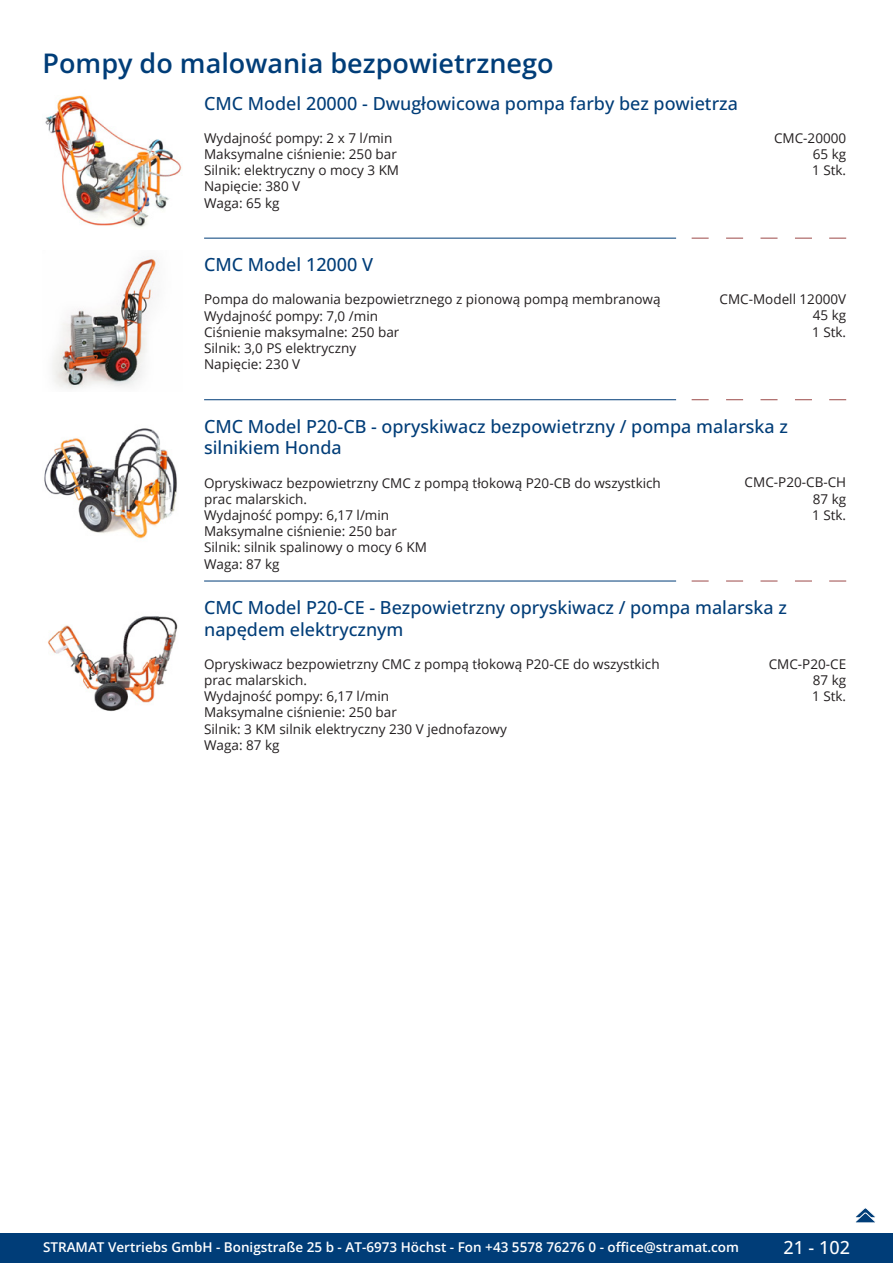
<style>
.page{position:relative;width:893px;height:1263px;background:#fff}
.page>*{position:absolute;margin:0;border:0;box-sizing:border-box;transform-origin:0 0}
.GruppeName{font:600 27px "Open Sans";color:#003d78}
.ArtikelName{font:500 18px/21.6px "Open Sans";color:#003d78}
.t1{font:500 18px "Open Sans";color:#fff}
.Beschreibung{font:13.5px/16.2px "Open Sans";color:#231f20}
.t2{font:600 13.5px "Open Sans";color:#fff}
.ArtikelNummer{font:13.5px "Open Sans";color:#231f20}
</style>
<div class="page">
<div style="left:0;top:1233px;width:893px;height:30px;background:#003d78"></div>
<img style="left:45px;top:95px;width:137px;height:133px">
<img style="left:52px;top:256px;width:108px;height:133px">
<svg style="left:692px;top:238px;width:17px;height:1px"></svg>
<svg style="left:726px;top:238px;width:17px;height:1px"></svg>
<svg style="left:760px;top:238px;width:17px;height:1px"></svg>
<svg style="left:795px;top:238px;width:17px;height:1px"></svg>
<svg style="left:829px;top:238px;width:17px;height:1px"></svg>
<hr style="left:204px;top:238px;width:472px;height:1px;background:#003d78">
<img style="left:44px;top:428px;width:133px;height:111px">
<svg style="left:692px;top:399px;width:17px;height:1px"></svg>
<svg style="left:726px;top:399px;width:17px;height:1px"></svg>
<svg style="left:760px;top:399px;width:17px;height:1px"></svg>
<svg style="left:795px;top:399px;width:17px;height:1px"></svg>
<svg style="left:829px;top:399px;width:17px;height:1px"></svg>
<hr style="left:204px;top:399px;width:472px;height:1px;background:#003d78">
<img style="left:48px;top:616px;width:130px;height:96px">
<svg style="left:692px;top:581px;width:17px;height:1px"></svg>
<svg style="left:726px;top:581px;width:17px;height:1px"></svg>
<svg style="left:760px;top:581px;width:17px;height:1px"></svg>
<svg style="left:795px;top:581px;width:17px;height:1px"></svg>
<svg style="left:829px;top:581px;width:17px;height:1px"></svg>
<hr style="left:204px;top:581px;width:472px;height:1px;background:#003d78">
<svg style="left:855px;top:1208px;width:21px;height:15px"></svg>
<p class="GruppeName" style="left:43px;top:44px;width:512px">Pompy do malowania bezpowietrznego</p>
<p class="ArtikelName" style="left:204px;top:92px;width:535px">CMC Model 20000 - Dwugłowicowa pompa farby bez powietrza</p>
<p class="Beschreibung" style="left:204px;top:129px;width:197px">Wydajność pompy: 2 x 7 l/min<br>Maksymalne ciśnienie: 250 bar<br>Silnik: elektryczny o mocy 3 KM<br>Napięcie: 380 V<br>Waga: 65 kg</p>
<p class="ArtikelNummer" style="left:774px;top:128px;width:74px">CMC-20000</p>
<p class="ArtikelNummer" style="left:813px;top:145px;width:35px">65 kg</p>
<p class="ArtikelNummer" style="left:812px;top:161px;width:36px">1 Stk.</p>
<p class="ArtikelName" style="left:204px;top:253px;width:171px">CMC Model 12000 V</p>
<p class="Beschreibung" style="left:204px;top:291px;width:458px">Pompa do malowania bezpowietrznego z pionową pompą membranową<br>Wydajność pompy: 7,0 /min<br>Ciśnienie maksymalne: 250 bar<br>Silnik: 3,0 PS elektryczny<br>Napięcie: 230 V</p>
<p class="ArtikelNummer" style="left:719px;top:290px;width:128px">CMC-Modell 12000V</p>
<p class="ArtikelNummer" style="left:813px;top:306px;width:35px">45 kg</p>
<p class="ArtikelNummer" style="left:812px;top:322px;width:36px">1 Stk.</p>
<p class="ArtikelName" style="left:204px;top:415px;width:585px">CMC Model P20-CB - opryskiwacz bezpowietrzny / pompa malarska z silnikiem Honda</p>
<p class="Beschreibung" style="left:204px;top:474px;width:458px">Opryskiwacz bezpowietrzny CMC z pompą tłokową P20-CB do wszystkich prac malarskich.<br>Wydajność pompy: 6,17 l/min<br>Maksymalne ciśnienie: 250 bar<br>Silnik: silnik spalinowy o mocy 6 KM<br>Waga: 87 kg</p>
<p class="ArtikelNummer" style="left:745px;top:473px;width:103px">CMC-P20-CB-CH</p>
<p class="ArtikelNummer" style="left:813px;top:489px;width:35px">87 kg</p>
<p class="ArtikelNummer" style="left:812px;top:506px;width:36px">1 Stk.</p>
<p class="ArtikelName" style="left:204px;top:596px;width:584px">CMC Model P20-CE - Bezpowietrzny opryskiwacz / pompa malarska z napędem elektrycznym</p>
<p class="Beschreibung" style="left:204px;top:655px;width:457px">Opryskiwacz bezpowietrzny CMC z pompą tłokową P20-CE do wszystkich prac malarskich.<br>Wydajność pompy: 6,17 l/min<br>Maksymalne ciśnienie: 250 bar<br>Silnik: 3 KM silnik elektryczny 230 V jednofazowy<br>Waga: 87 kg</p>
<p class="ArtikelNummer" style="left:769px;top:654px;width:79px">CMC-P20-CE</p>
<p class="ArtikelNummer" style="left:813px;top:671px;width:35px">87 kg</p>
<p class="ArtikelNummer" style="left:812px;top:687px;width:36px">1 Stk.</p>
<p class="t2" style="left:43px;top:1238px;width:698px">STRAMAT Vertriebs GmbH - Bonigstraße 25 b - AT-6973 Höchst - Fon +43 5578 76276 0 - office@stramat.com</p>
<h2 class="t1" style="left:783px;top:1234px;width:68px">21 - 102</h2>
</div>
